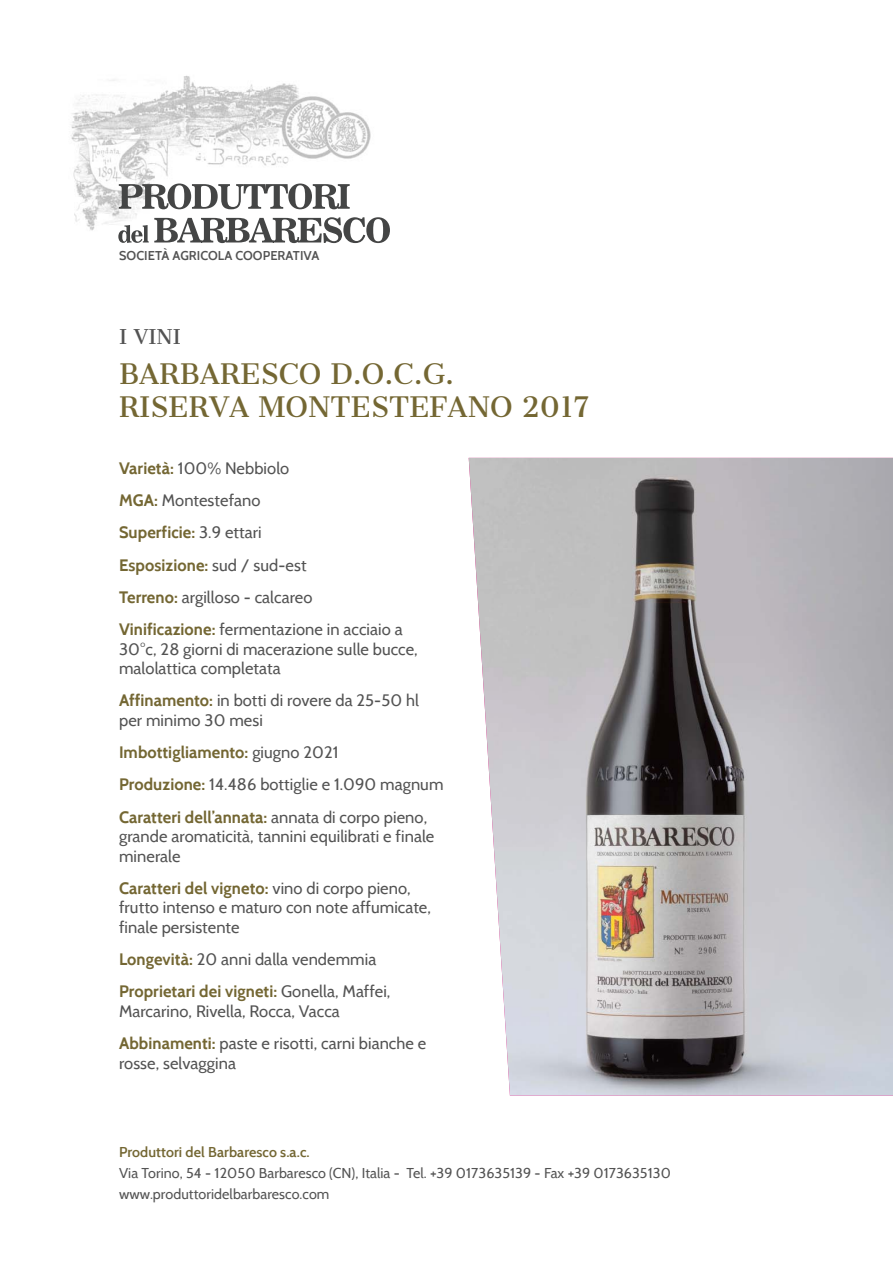
<style>
.page{position:relative;width:893px;height:1263px;background:#fff}
.page>*{position:absolute;margin:0;border:0;box-sizing:border-box;transform-origin:0 0}
.t1{font:27px/32.4px "Cantata One";color:#746733}
.t2{font:19.5px "Cantata One";color:#535353}
.t3{font:16.5px/32.2px "Cabin";letter-spacing:.005em;color:#535353}
.t4{font:14.25px/21px "Cabin";letter-spacing:.005em;color:#535353}
.t5{font:600 14.25px "Cabin";letter-spacing:.005em;color:#746733}
.t6{font:600 12.75px "Cabin";letter-spacing:.005em;color:#535353}
.s1{font-weight:700;color:#746733}
</style>
<div class="page">
<img style="left:71px;top:75px;width:308px;height:169px">
<svg style="left:118px;top:184px;width:272px;height:59px"></svg>
<img style="left:469px;top:458px;width:424px;height:637px">
<p class="t6" style="left:119px;top:248px;width:127px">SOCietà agrico la coo</p>
<p class="t6" style="left:263px;top:248px;width:58px">perativa</p>
<p class="t2" style="left:119px;top:325px;width:63px">I VINI</p>
<h1 class="t1" style="left:119px;top:358px;width:472px">BARBARESCO D.O.C.G.<br>RISERVA MONTESTEFANO 2017</h1>
<p class="t3" style="left:119px;top:452px;width:285px"><span class="s1">Varietà:</span> 100% Nebbiolo<br><span class="s1">MGA:</span> Montestefano<br><span class="s1">Superficie:</span> 3.9 ettari<br><span class="s1">Esposizione:</span> sud / sud-est<br><span class="s1">Terreno:</span> argilloso - calcareo<br><span class="s1">Vinificazione:</span> fermentazione in acciaio a</p>
<p class="t3" style="left:119px;top:639px;width:300px;line-height:19.5px">30°c, 28 giorni di macerazione sulle bucce, malolattica completata</p>
<p class="t3" style="left:119px;top:691px;width:301px;line-height:19.5px"><span class="s1">Affinamento:</span> in botti di rovere da 25-50 hl per minimo 30 mesi</p>
<p class="t3" style="left:119px;top:736px;width:326px"><span class="s1">Imbottigliamento:</span> giugno 2021<br><span class="s1">Produzione:</span> 14.486 bottiglie e 1.090 magnum<br><span class="s1">Caratteri dell’annata:</span> annata di corpo pieno,</p>
<p class="t3" style="left:119px;top:826px;width:317px;line-height:19.5px">grande aromaticità, tannini equilibrati e finale minerale</p>
<p class="t3" style="left:119px;top:878px;width:313px;line-height:19.5px"><span class="s1">Caratteri del vigneto:</span> vino di corpo pieno, frutto intenso e maturo con note affumicate, finale persistente</p>
<p class="t3" style="left:119px;top:943px;width:273px"><span class="s1">Longevità:</span> 20 anni dalla vendemmia<br><span class="s1">Proprietari dei vigneti:</span> Gonella, Maffei,</p>
<p class="t3" style="left:119px;top:995px;width:309px">Marcarino, Rivella, Rocca, Vacca<br><span class="s1">Abbinamenti:</span> paste e risotti, carni bianche e</p>
<p class="t3" style="left:119px;top:1047px;width:118px">rosse, selvaggina</p>
<p class="t5" style="left:119px;top:1143px;width:192px">Produttori del Barbaresco s.a.c.</p>
<p class="t4" style="left:119px;top:1162px;width:553px">Via Torino, 54 - 12050 Barbaresco (CN), Italia - Tel. +39 0173635139 - Fax +39 0173635130 www.produttoridelbarbaresco.com</p>
</div>
